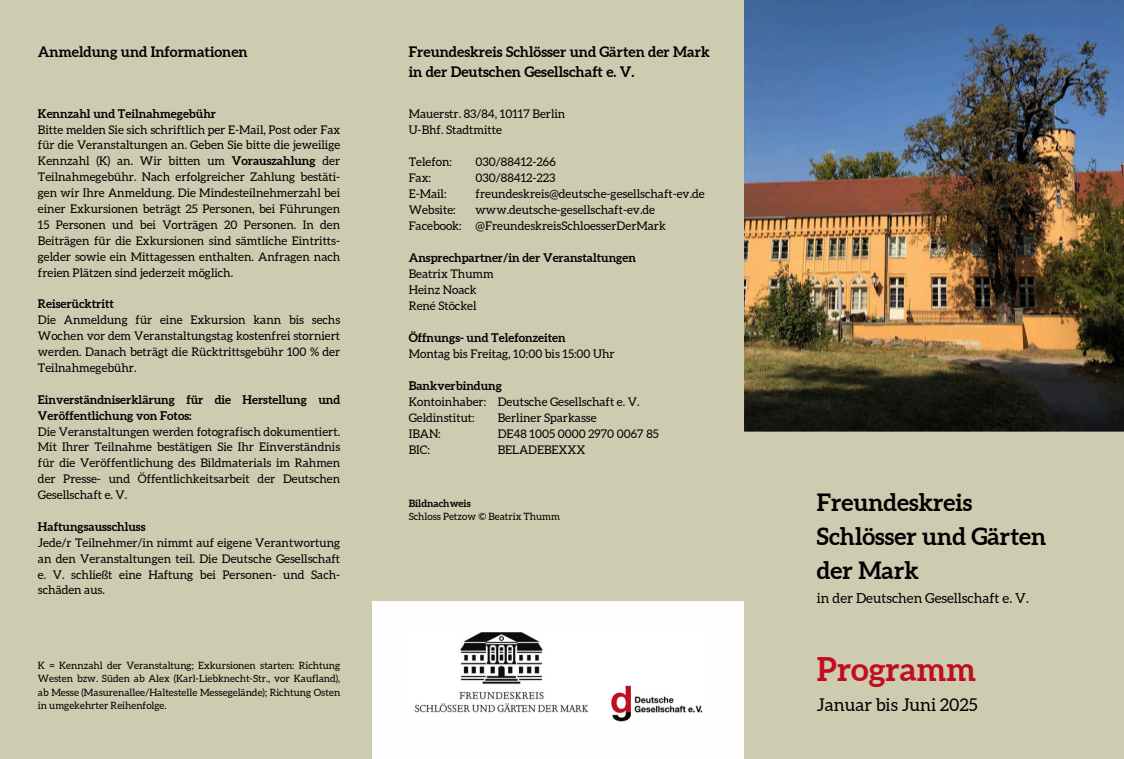
<style>
.page{position:relative;width:1124px;height:759px;background:#fff}
.page>*{position:absolute;margin:0;border:0;box-sizing:border-box;transform-origin:0 0}
.t1{font:700 32.62px "Aleo";color:#c20d20}
.t2{font:700 23.88px/33.9px "Aleo";color:#000}
.t3{font:17.5px "Aleo";color:#000}
.t4{font:700 14.38px/19.8px "Aleo";color:#000}
.t5{font:13.75px "Aleo";color:#000}
.t6{font:11.88px/15.9px "Aleo";color:#000}
.t7{font:700 11.88px/16px "Aleo";color:#000}
.t8{font:10px/13.4px "Aleo";color:#000;text-align:justify}
.t9{font:700 10px "Aleo";color:#000}
.s1{font-weight:700}
.s2{font-weight:400}
</style>
<div class="page">
<div style="left:351px;top:0;width:446px;height:601px;background:#cdccb0"></div>
<div style="left:0;top:0;width:371px;height:758px;background:#cdccb0"></div>
<div style="left:744px;top:0;width:379px;height:758px;background:#cdccb0"></div>
<img style="left:744px;top:0;width:379px;height:431px">
<img style="left:414px;top:632px;width:289px;height:90px">
<h4 class="t4" style="left:38px;top:42px;width:211px">Anmeldung und Informationen</h4>
<h4 class="t6" style="left:38px;top:105px;width:304px"><span class="s1">Kennzahl und Teilnahmegebühr<br></span>Bitte melden Sie sich schriftlich per E-Mail, Post oder Fax für die Veranstaltungen an. Geben Sie bitte die jeweilige Kennzahl (K) an. Wir bitten um <span class="s1">Vorauszahlung</span> der Teilnahmegebühr. Nach erfolgreicher Zahlung bestäti&shy;gen wir Ihre Anmeldung. Die Mindesteilnehmerzahl bei einer Exkursionen beträgt 25 Personen, bei Führungen 15 Personen und bei Vorträgen 20 Personen. In den Beiträgen für die Exkursionen sind sämtliche Eintritts&shy;gelder sowie ein Mittagessen enthalten. Anfragen nach freien Plätzen sind jederzeit möglich.</h4>
<p class="t6" style="left:38px;top:296px;width:304px"><span class="s1">Reiserücktritt<br></span>Die Anmeldung für eine Exkursion kann bis sechs Wochen vor dem Veranstaltungstag kostenfrei storniert werden. Danach beträgt die Rücktrittsgebühr 100 % der Teilnahmegebühr.</p>
<h2 class="t6" style="left:38px;top:391px;width:304px"><span class="s1">Einverständniserklärung für die Herstellung und Veröffentlichung von Fotos:<br></span>Die Veranstaltungen werden fotografisch dokumentiert.<br>Mit Ihrer Teilnahme bestätigen Sie Ihr Einverständnis für die Veröffentlichung des Bildmaterials im Rahmen der Presse- und Öffentlichkeitsarbeit der Deutschen Gesellschaft e. V.</h2>
<h4 class="t6" style="left:38px;top:518px;width:304px"><span class="s1">Haftungsausschluss<br></span>Jede/r Teilnehmer/in nimmt auf eigene Verantwortung an den Veranstaltungen teil. Die Deutsche Gesellschaft e. V. schließt eine Haftung bei Personen- und Sach&shy;schäden aus.</h4>
<h4 class="t8" style="left:38px;top:658px;width:304px">K = Kennzahl der Veranstaltung; Exkursionen starten: Richtung Westen bzw. Süden ab Alex (Karl-Liebknecht-Str., vor Kaufland), ab Messe (Masurenallee/Haltestelle Messegelände); Richtung Osten in umgekehrter Reihenfolge.</h4>
<h4 class="t4" style="left:408px;top:42px;width:302px">Freundeskreis Schlösser und Gärten der Mark in der Deutschen Gesellschaft e. V.</h4>
<h4 class="t6" style="left:408px;top:106px;width:158px">Mauerstr. 83/84, 10117 Berlin<br>U-Bhf. Stadtmitte</h4>
<h4 class="t6" style="left:408px;top:154px;width:48px">Telefon:<br>Fax:<br>E-Mail:<br>Website:</h4>
<h4 class="t6" style="left:408px;top:218px;width:54px">Facebook:</h4>
<h4 class="t7" style="left:408px;top:250px;width:229px">Ansprechpartner/in der Veranstaltungen<br><span class="s2">Beatrix Thumm<br>Heinz Noack<br>René Stöckel</span></h4>
<h4 class="t6" style="left:408px;top:330px;width:207px"><span class="s1">Öffnungs- und Telefonzeiten<br></span>Montag bis Freitag, 10:00 bis 15:00 Uhr</h4>
<p class="t6" style="left:408px;top:378px;width:95px"><span class="s1">Bankverbindung<br></span>Kontoinhaber:<br>Geldinstitut:<br>IBAN:<br>BIC:</p>
<h1 class="t6" style="left:475px;top:154px;width:231px">030/88412-266<br>030/88412-223 freundeskreis@deutsche-gesellschaft-ev.de www.deutsche-gesellschaft-ev.de @FreundeskreisSchloesserDerMark</h1>
<h3 class="t6" style="left:497px;top:394px;width:162px">Deutsche Gesellschaft e. V.<br>Berliner Sparkasse<br>DE48 1005 0000 2970 0067 85<br>BELADEBEXXX</h3>
<p class="t9" style="left:408px;top:497px;width:64px">Bildnachweis</p>
<p class="t8" style="left:408px;top:510px;width:153px">Schloss Petzow © Beatrix Thumm</p>
<h4 class="t2" style="left:816px;top:485px;width:231px">Freundeskreis<br>Schlösser und Gärten der Mark</h4>
<h4 class="t5" style="left:816px;top:590px;width:213px">in der Deutschen Gesellschaft e. V.</h4>
<h4 class="t1" style="left:816px;top:650px;width:161px">Programm</h4>
<h4 class="t3" style="left:816px;top:694px;width:162px">Januar bis Juni 2025</h4>
</div>
